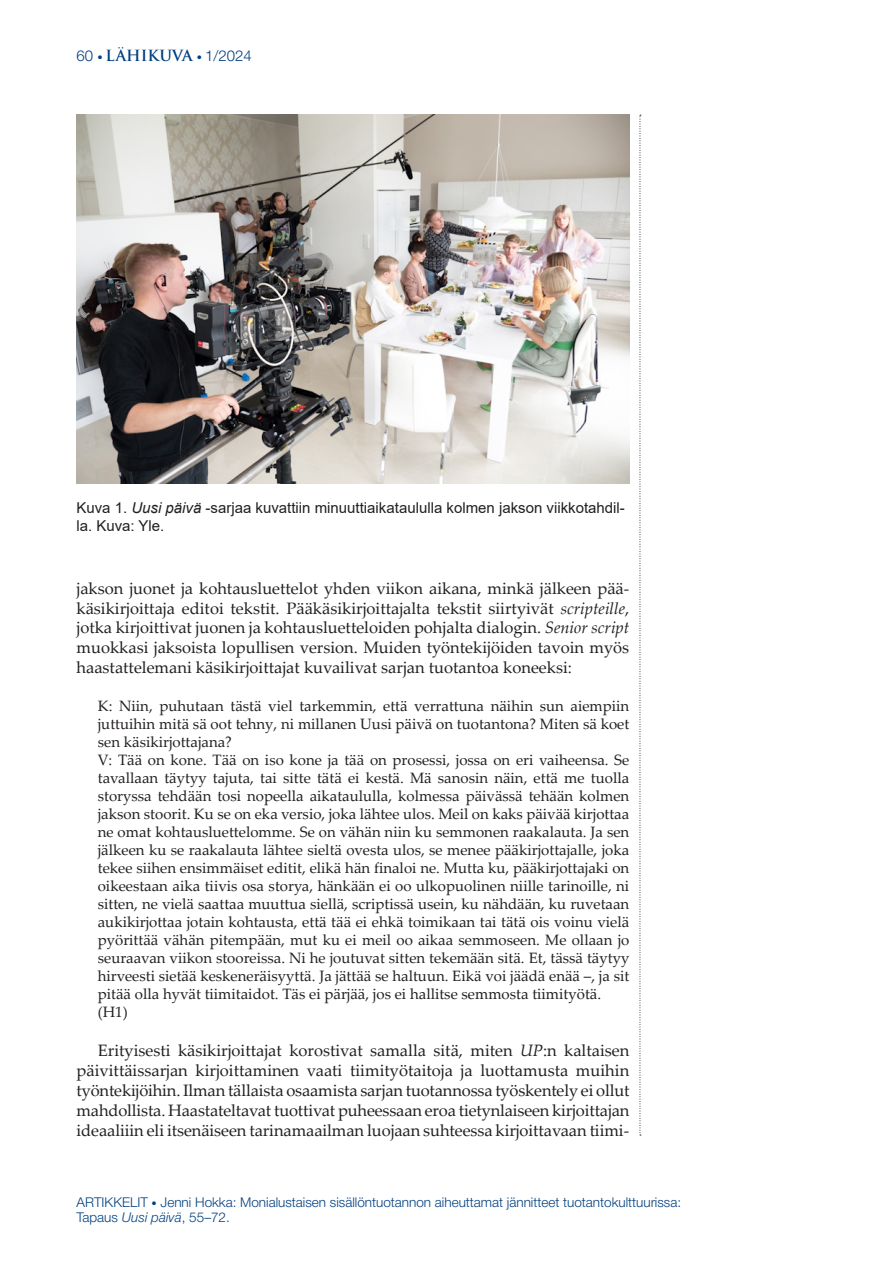
<style>
.page{position:relative;width:893px;height:1263px;background:#fff}
.page>*{position:absolute;margin:0;border:0;box-sizing:border-box;transform-origin:0 0}
.Artikkelit_leipis{font:16.5px/19.8px "Palatino Linotype";letter-spacing:-.005em;color:#231f20;text-align:justify}
.Artikkeli_sitaatti{font:15px/18px "Palatino Linotype";color:#231f20;text-align:justify}
.Kuvateksti{font:15px/18px "Arial";color:#231f20}
.t1{font:300 15px "Helvetica Neue";color:#003f80}
.t2{font:300 13.5px/15px "Helvetica Neue";color:#003f80}
.s1{font-size:10.5px}
.s2{font-family:"Trajan Pro 3";font-weight:600}
.s3{font-style:italic}
</style>
<div class="page">
<svg style="left:640px;top:115px;width:1px;height:1021px"></svg>
<img style="left:77px;top:115px;width:552px;height:368px">
<p class="t1" style="left:77px;top:44px;width:177px">60 <span class="s1">•</span> <span class="s2">LÄHIKUVA</span> <span class="s1">•</span> 1/2024</p>
<p class="Kuvateksti" style="left:76px;top:498px;width:550px">Kuva 1. <span class="s3">Uusi päivä</span> -sarjaa kuvattiin minuuttiaikataululla kolmen jakson viikkotahdil&shy;la. Kuva: Yle.</p>
<p class="Artikkelit_leipis" style="left:77px;top:577px;width:554px">jakson juonet ja kohtausluettelot yhden viikon aikana, minkä jälkeen pää&shy;käsikirjoittaja editoi tekstit. Pääkäsikirjoittajalta tekstit siirtyivät <span class="s3">scripteille</span>, jotka kirjoittivat juonen ja kohtausluetteloiden pohjalta dialogin. <span class="s3">Senior script </span>muokkasi jaksoista lopullisen version. Muiden työntekijöiden tavoin myös haastattelemani käsikirjoittajat kuvailivat sarjan tuotantoa koneeksi:</p>
<p class="Artikkeli_sitaatti" style="left:98px;top:696px;width:533px">K: Niin, puhutaan tästä viel tarkemmin, että verrattuna näihin sun aiempiin juttuihin mitä sä oot tehny, ni millanen Uusi päivä on tuotantona? Miten sä koet sen käsikirjottajana?</p>
<p class="Artikkeli_sitaatti" style="left:98px;top:750px;width:533px">V: Tää on kone. Tää on iso kone ja tää on prosessi, jossa on eri vaiheensa. Se tavallaan täytyy tajuta, tai sitte tätä ei kestä. Mä sanosin näin, että me tuolla storyssa tehdään tosi nopeella aikataululla, kolmessa päivässä tehään kolmen jakson stoorit. Ku se on eka versio, joka lähtee ulos. Meil on kaks päivää kirjottaa ne omat kohtausluettelomme. Se on vähän niin ku semmonen raakalauta. Ja sen jälkeen ku se raakalauta lähtee sieltä ovesta ulos, se menee pääkirjottajalle, joka tekee siihen ensimmäiset editit, elikä hän finaloi ne. Mutta ku, pääkirjottajaki on oikeestaan aika tiivis osa storya, hänkään ei oo ulkopuolinen niille tarinoille, ni sitten, ne vielä saattaa muuttua siellä, scriptissä usein, ku nähdään, ku ruvetaan aukikirjottaa jotain kohtausta, että tää ei ehkä toimikaan tai tätä ois voinu vielä pyörittää vähän pitempään, mut ku ei meil oo aikaa semmoseen. Me ollaan jo seuraavan viikon stooreissa. Ni he joutuvat sitten tekemään sitä. Et, tässä täytyy hirveesti sietää keskeneräisyyttä. Ja jättää se haltuun. Eikä voi jäädä enää –, ja sit pitää olla hyvät tiimitaidot. Täs ei pärjää, jos ei hallitse semmosta tiimityötä.</p>
<p class="Artikkeli_sitaatti" style="left:98px;top:1002px;width:31px">(H1)</p>
<p class="Artikkelit_leipis" style="left:77px;top:1040px;width:554px;text-indent:21px">Erityisesti käsikirjoittajat korostivat samalla sitä, miten <span class="s3">UP</span>:n kaltaisen päivittäissarjan kirjoittaminen vaati tiimityötaitoja ja luottamusta muihin työntekijöihin. Ilman tällaista osaamista sarjan tuotannossa työskentely ei ollut mahdollista. Haastateltavat tuottivat puheessaan eroa tietynlaiseen kirjoittajan ideaaliiin eli itsenäiseen tarinamaailman luojaan suhteessa kirjoittavaan tiimi-</p>
<p class="t2" style="left:77px;top:1194px;width:606px">ARTIKKELIT <span class="s1">•</span> Jenni Hokka: Monialustaisen sisällöntuotannon aiheuttamat jännitteet tuotantokulttuurissa:<br>Tapaus <span class="s3">Uusi päivä</span>, 55–72.</p>
</div>
